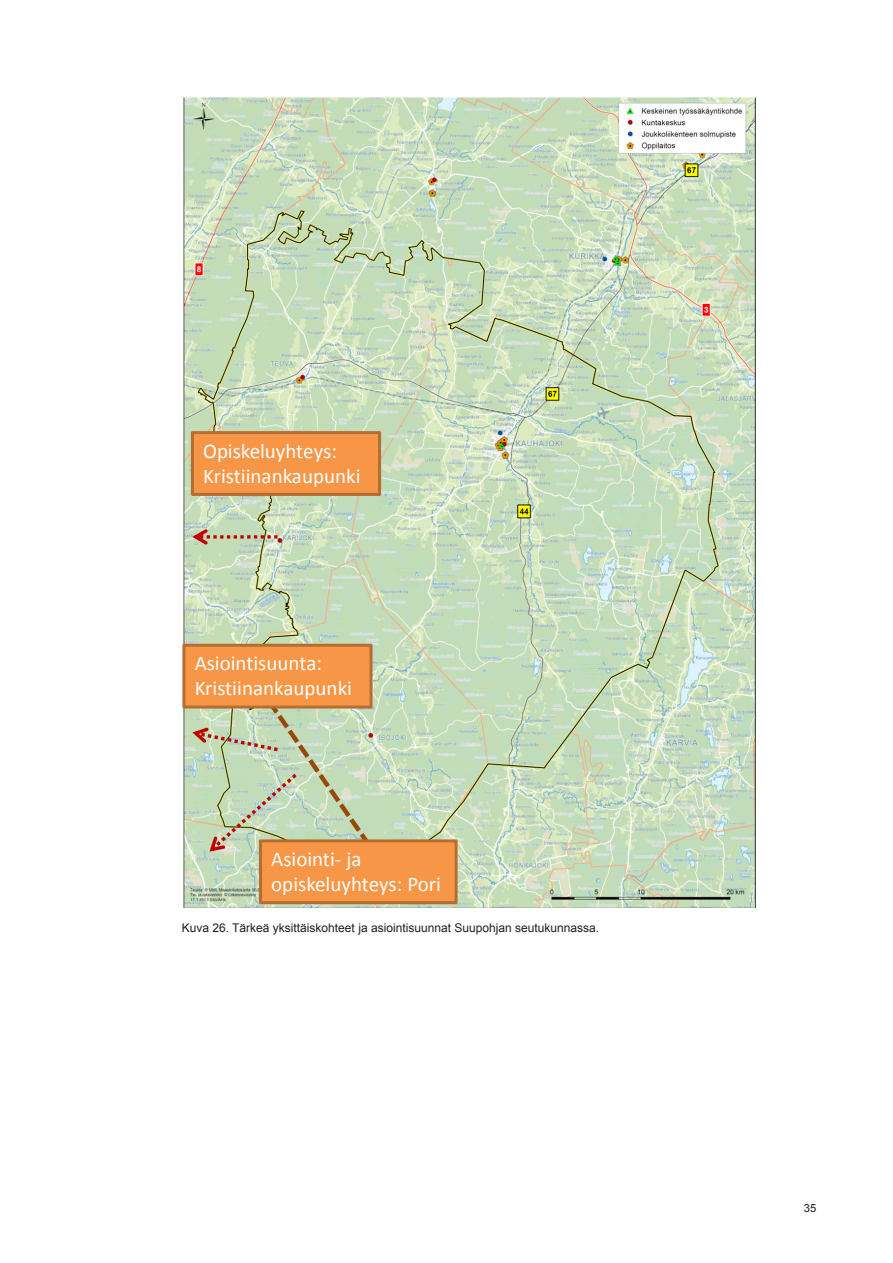
<style>
.page{position:relative;width:893px;height:1263px;background:#fff}
.page>*{position:absolute;margin:0;border:0;box-sizing:border-box;transform-origin:0 0}
.t1{font:21px/25.2px "Calibri";color:#fff}
.Kuvateksti_graafi{font:12px "Arial";color:#231f20}
.t2{font:11.25px "Arial";color:#231f20}
</style>
<div class="page">
<img style="left:183px;top:98px;width:572px;height:810px">
<svg style="left:192px;top:529px;width:85px;height:16px"></svg>
<svg style="left:191px;top:431px;width:190px;height:65px;background:#ee9143"></svg>
<svg style="left:182px;top:644px;width:276px;height:260px;background:#d2be8f"></svg>
<p class="t1" style="left:203px;top:438px;width:159px">Opiskeluyhteys:<br>Kristiinankaupunki</p>
<p class="t1" style="left:195px;top:651px;width:159px">Asiointisuunta:<br>Kristiinankaupunki</p>
<p class="t1" style="left:271px;top:846px;width:171px">Asiointi‐ ja opiskeluyhteys: Pori</p>
<p class="Kuvateksti_graafi" style="left:182px;top:919px;width:419px">Kuva 26. Tärkeä yksittäiskohteet ja asiointisuunnat Suupohjan seutukunnassa.</p>
<p class="t2" style="left:804px;top:1201px;width:14px">35</p>
</div>
